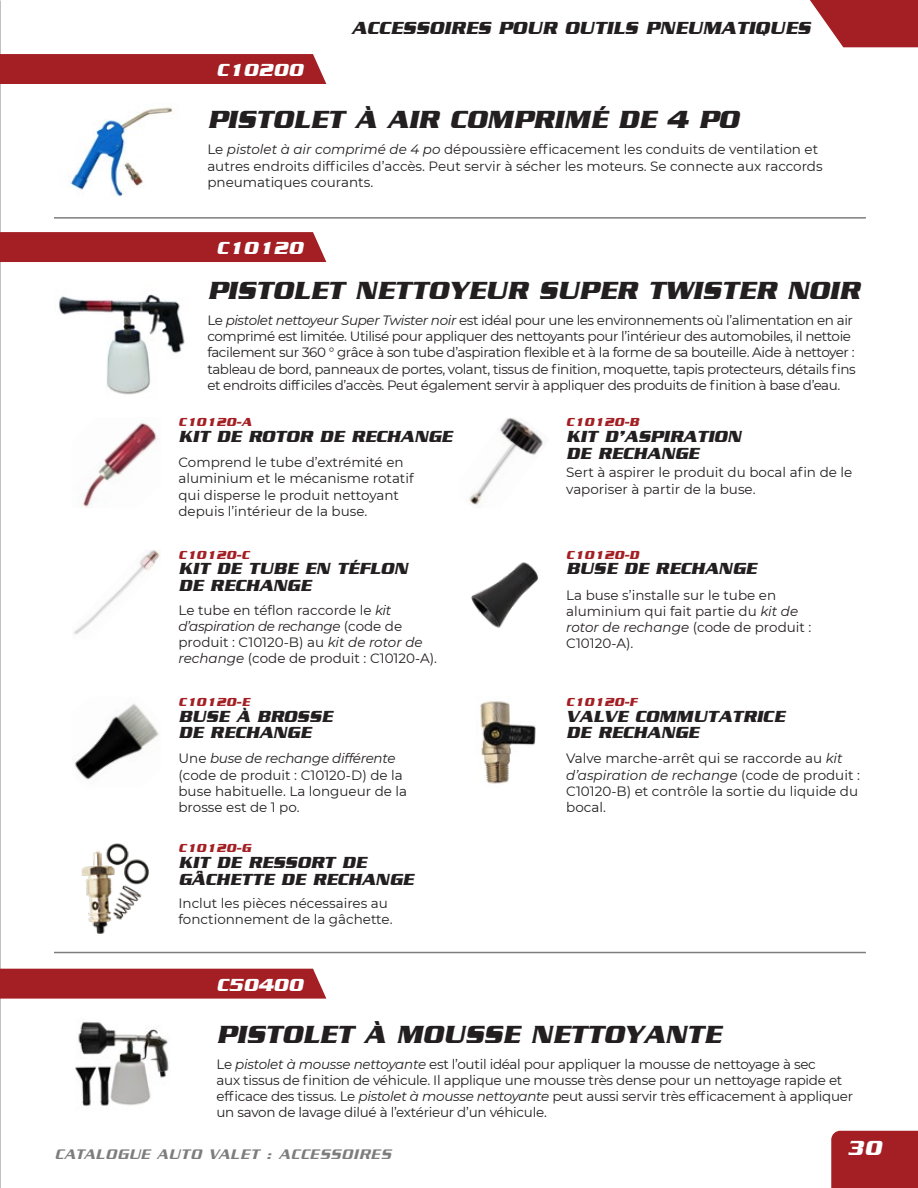
<style>
.page{position:relative;width:918px;height:1188px;background:#fff}
.page>*{position:absolute;margin:0;border:0;box-sizing:border-box;transform-origin:0 0}
.t1{font:italic 700 25.5px "Serpentine";color:#231f20}
.t2{font:italic 700 21px "Serpentine";color:#fff}
.t3{font:italic 700 18px "Serpentine";color:#231f20}
.t4{font:italic 700 18px "Serpentine";color:#fff}
.t5{font:italic 700 16.5px/16.5px "Serpentine";color:#231f20}
.t6{font:italic 500 15px "Serpentine Std";letter-spacing:.06em;color:#7d7d7d}
.t7{font:13.5px/16.2px "Montserrat";color:#231f20}
.t8{font:13.5px/16.2px "Montserrat";letter-spacing:-.02em;color:#231f20}
.t9{font:italic 700 12px "Serpentine";color:#a31f24}
.s1{font-style:italic}
</style>
<div class="page">
<img style="left:0;top:0;width:1px;height:863px">
<hr style="left:0;top:459px;width:1px;height:586px;background:#c0c0c0">
<hr style="left:0;top:618px;width:1px;height:570px;background:#c0c0c0">
<img style="left:69px;top:107px;width:104px;height:90px">
<img style="left:59px;top:294px;width:126px;height:101px">
<img style="left:75px;top:1022px;width:94px;height:85px">
<div style="left:0;top:54px;width:326px;height:30px;background:#a31f24"></div>
<div style="left:0;top:232px;width:326px;height:30px;background:#a31f24"></div>
<div style="left:0;top:969px;width:326px;height:30px;background:#a31f24"></div>
<div style="left:831px;top:1131px;width:87px;height:57px;background:#a31f24"></div>
<svg style="left:810px;top:0;width:108px;height:47px;background:#b14145"></svg>
<hr style="left:54px;top:217px;width:812px;height:2px;background:#7d7d7d">
<hr style="left:54px;top:952px;width:812px;height:1px;background:#7d7d7d">
<img style="left:82px;top:423px;width:76px;height:85px">
<img style="left:74px;top:550px;width:86px;height:85px">
<img style="left:74px;top:704px;width:85px;height:76px">
<img style="left:81px;top:843px;width:68px;height:91px">
<img style="left:469px;top:418px;width:74px;height:87px">
<img style="left:471px;top:562px;width:67px;height:66px">
<img style="left:480px;top:701px;width:56px;height:83px">
<p class="t4" style="left:217px;top:61px;width:88px">C10200</p>
<p class="t3" style="left:352px;top:19px;width:460px">ACCESSOIRES POUR OUTILS PNEUMATIQUES</p>
<p class="t1" style="left:207px;top:106px;width:533px">PISTOLET À AIR COMPRIMÉ DE 4 PO</p>
<p class="t7" style="left:207px;top:141px;width:617px">Le <span class="s1">pistolet à air comprimé de 4 po</span> dépoussière efficacement les conduits de ventilation et autres endroits difficiles d’accès. Peut servir à sécher les moteurs. Se connecte aux raccords pneumatiques courants.</p>
<p class="t4" style="left:217px;top:239px;width:88px">C10120</p>
<p class="t1" style="left:207px;top:277px;width:654px">PISTOLET NETTOYEUR SUPER TWISTER NOIR</p>
<p class="t8" style="left:207px;top:312px;width:650px">Le <span class="s1">pistolet nettoyeur Super Twister noir</span> est idéal pour une les environnements où l’alimentation en air comprimé est limitée. Utilisé pour appliquer des nettoyants pour l’intérieur des automobiles, il nettoie facilement sur 360 ° grâce à son tube d’aspiration flexible et à la forme de sa bouteille. Aide à nettoyer : tableau de bord, panneaux de portes, volant, tissus de finition, moquette, tapis protecteurs, détails fins et endroits difficiles d’accès. Peut également servir à appliquer des produits de finition à base d’eau.</p>
<p class="t9" style="left:178px;top:416px;width:74px">C10120-A</p>
<p class="t5" style="left:178px;top:428px;width:275px">KIT DE ROTOR DE RECHANGE</p>
<p class="t7" style="left:178px;top:454px;width:237px">Comprend le tube d’extrémité en aluminium et le mécanisme rotatif qui disperse le produit nettoyant depuis l’intérieur de la buse.</p>
<p class="t9" style="left:178px;top:548px;width:72px">C10120-C</p>
<p class="t5" style="left:178px;top:561px;width:231px">KIT DE TUBE EN TÉFLON<br>DE RECHANGE</p>
<p class="t7" style="left:178px;top:601px;width:260px">Le tube en téflon raccorde le <span class="s1">kit d’aspiration de rechange</span> (code de produit : C10120-B) au <span class="s1">kit de rotor de rechange</span> (code de produit : C10120-A).</p>
<p class="t9" style="left:178px;top:695px;width:73px">C10120-E</p>
<p class="t5" style="left:178px;top:708px;width:156px">BUSE À BROSSE</p>
<p class="t5" style="left:178px;top:724px;width:134px">DE RECHANGE</p>
<p class="t7" style="left:178px;top:750px;width:230px">Une <span class="s1">buse de rechange différente </span>(code de produit : C10120-D) de la buse habituelle. La longueur de la brosse est de 1 po.</p>
<p class="t9" style="left:178px;top:842px;width:74px">C10120-G</p>
<p class="t5" style="left:178px;top:854px;width:236px">KIT DE RESSORT DE<br>GÂCHETTE DE RECHANGE</p>
<p class="t7" style="left:178px;top:895px;width:216px">Inclut les pièces nécessaires au fonctionnement de la gâchette.</p>
<p class="t4" style="left:217px;top:975px;width:88px">C50400</p>
<p class="t9" style="left:566px;top:416px;width:74px">C10120-B</p>
<p class="t5" style="left:566px;top:428px;width:176px">KIT D’ASPIRATION</p>
<p class="t5" style="left:566px;top:445px;width:134px">DE RECHANGE</p>
<p class="t7" style="left:566px;top:464px;width:288px">Sert à aspirer le produit du bocal afin de le vaporiser à partir de la buse.</p>
<p class="t9" style="left:566px;top:548px;width:74px">C10120-D</p>
<p class="t5" style="left:566px;top:561px;width:192px">BUSE DE RECHANGE</p>
<p class="t7" style="left:566px;top:586px;width:247px">La buse s’installe sur le tube en aluminium qui fait partie du <span class="s1">kit de rotor de rechange</span> (code de produit :<br>C10120-A).</p>
<p class="t9" style="left:566px;top:695px;width:72px">C10120-F</p>
<p class="t5" style="left:566px;top:708px;width:220px">VALVE COMMUTATRICE<br>DE RECHANGE</p>
<p class="t7" style="left:566px;top:750px;width:295px">Valve marche-arrêt qui se raccorde au <span class="s1">kit d’aspiration de rechange</span> (code de produit :<br>C10120-B) et contrôle la sortie du liquide du bocal.</p>
<p class="t1" style="left:217px;top:1021px;width:506px">PISTOLET À MOUSSE NETTOYANTE</p>
<p class="t8" style="left:217px;top:1055px;width:638px">Le <span class="s1">pistolet à mousse nettoyante</span> est l’outil idéal pour appliquer la mousse de nettoyage à sec<br>aux tissus de finition de véhicule. Il applique une mousse très dense pour un nettoyage rapide et efficace des tissus. Le <span class="s1">pistolet à mousse nettoyante</span> peut aussi servir très efficacement à appliquer un savon de lavage dilué à l’extérieur d’un véhicule.</p>
<p class="t6" style="left:55px;top:1145px;width:338px">CATALOGUE AUTO VALET : ACCESSOIRES</p>
<p class="t2" style="left:847px;top:1136px;width:36px">30</p>
</div>
